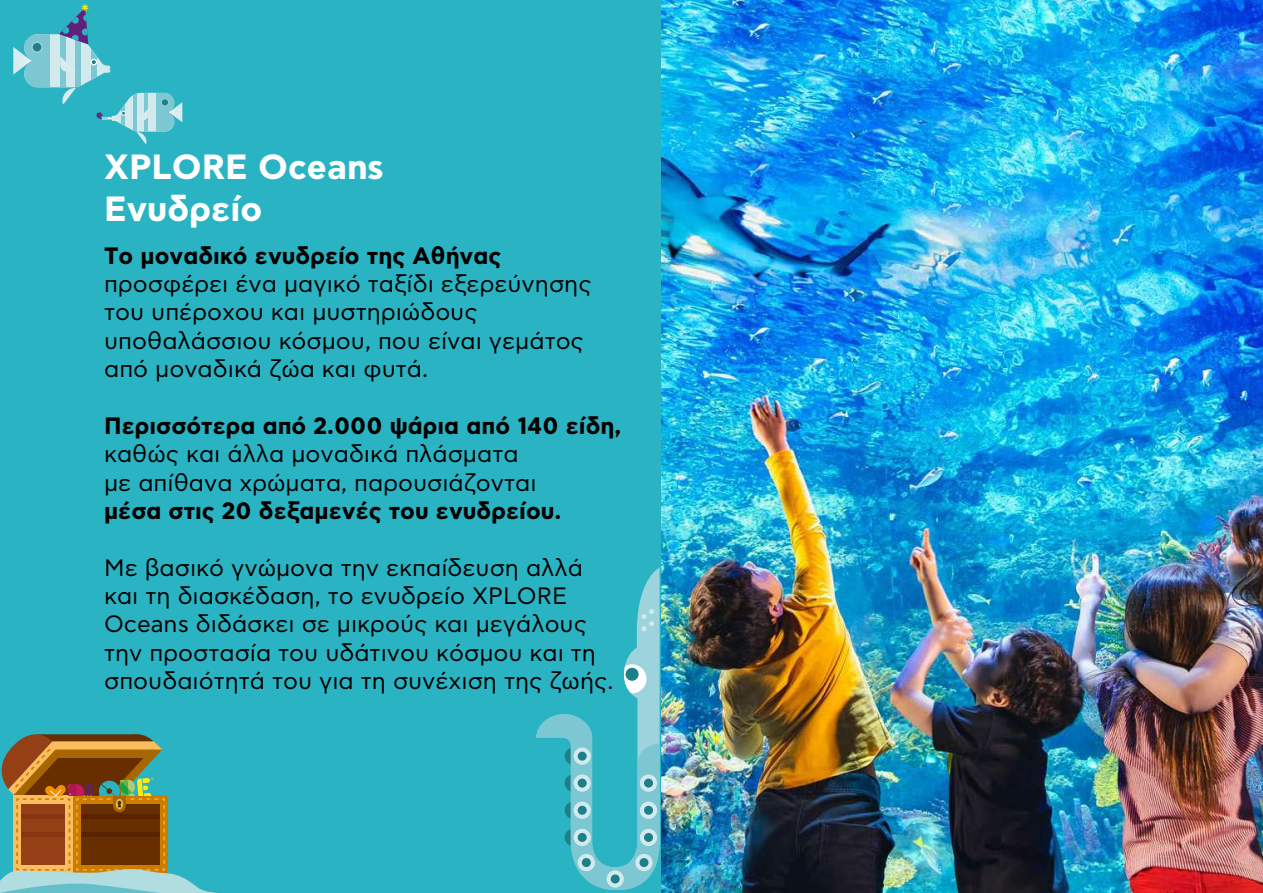
<style>
.page{position:relative;width:1263px;height:893px;background:#2ab4c3}
.page>*{position:absolute;margin:0;border:0;box-sizing:border-box;transform-origin:0 0}
.t1{font:700 34.95px/42px "CF Asty Std";color:#fff}
.t2{font:23.7px/28.3px "CF Asty Std";color:#000}
.t3{font:700 23.7px "CF Asty Std";color:#000}
</style>
<div class="page">
<img style="left:661px;top:0;width:602px;height:893px">
<svg style="left:13px;top:4px;width:169px;height:140px"></svg>
<svg style="left:0;top:734px;width:217px;height:159px"></svg>
<svg style="left:536px;top:567px;width:127px;height:323px"></svg>
<div style="left:640px;top:774px;width:17px;height:18px;background:#d2e9ee;border-radius:50%"></div>
<div style="left:644px;top:779px;width:9px;height:9px;background:#1f7f89;border-radius:50%"></div>
<div style="left:640px;top:802px;width:17px;height:17px;background:#d2e9ee;border-radius:50%"></div>
<div style="left:644px;top:806px;width:9px;height:9px;background:#1f7f89;border-radius:50%"></div>
<div style="left:640px;top:829px;width:17px;height:17px;background:#d2e9ee;border-radius:50%"></div>
<div style="left:644px;top:833px;width:9px;height:9px;background:#1f7f89;border-radius:50%"></div>
<svg style="left:573px;top:774px;width:18px;height:18px"></svg>
<div style="left:578px;top:779px;width:9px;height:9px;background:#1f7f89;border-radius:50%"></div>
<svg style="left:573px;top:747px;width:18px;height:18px"></svg>
<div style="left:578px;top:752px;width:9px;height:9px;background:#1f7f89;border-radius:50%"></div>
<div style="left:573px;top:802px;width:18px;height:17px;background:#d2e9ee;border-radius:50%"></div>
<div style="left:578px;top:806px;width:9px;height:9px;background:#1f7f89;border-radius:50%"></div>
<div style="left:573px;top:829px;width:18px;height:17px;background:#d2e9ee;border-radius:50%"></div>
<div style="left:578px;top:833px;width:9px;height:9px;background:#1f7f89;border-radius:50%"></div>
<div style="left:635px;top:854px;width:18px;height:17px;background:#d2e9ee;border-radius:50%"></div>
<div style="left:639px;top:858px;width:9px;height:9px;background:#1f7f89;border-radius:50%"></div>
<div style="left:578px;top:854px;width:17px;height:17px;background:#d2e9ee;border-radius:50%"></div>
<div style="left:582px;top:858px;width:9px;height:9px;background:#1f7f89;border-radius:50%"></div>
<svg style="left:606px;top:870px;width:18px;height:18px"></svg>
<div style="left:611px;top:874px;width:9px;height:9px;background:#1f7f89;border-radius:50%"></div>
<h1 class="t1" style="left:104px;top:148px;width:281px">XPLORE Oceans<br>Ενυδρείο</h1>
<p class="t3" style="left:104px;top:241px;width:399px">Το µοναδικό ενυδρείο της Αθήνας</p>
<p class="t2" style="left:104px;top:270px;width:489px">προσφέρει ένα µαγικό ταξίδι εξερεύνησης του υπέροχου και µυστηριώδους υποθαλάσσιου κόσµου, που είναι γεµάτος από µοναδικά ζώα και φυτά.</p>
<p class="t3" style="left:104px;top:412px;width:519px">Περισσότερα από 2.000 ψάρια από 140 είδη,</p>
<p class="t2" style="left:104px;top:441px;width:434px">καθώς και άλλα µοναδικά πλάσµατα µε απίθανα χρώµατα, παρουσιάζονται</p>
<p class="t3" style="left:104px;top:497px;width:459px">µέσα στις 20 δεξαµενές του ενυδρείου.</p>
<p class="t2" style="left:104px;top:554px;width:511px">Με βασικό γνώµονα την εκπαίδευση αλλά και τη διασκέδαση, το ενυδρείο XPLORE Oceans διδάσκει σε µικρούς και µεγάλους την προστασία του υδάτινου κόσµου και τη σπουδαιότητά του για τη συνέχιση της ζωής.</p>
</div>
